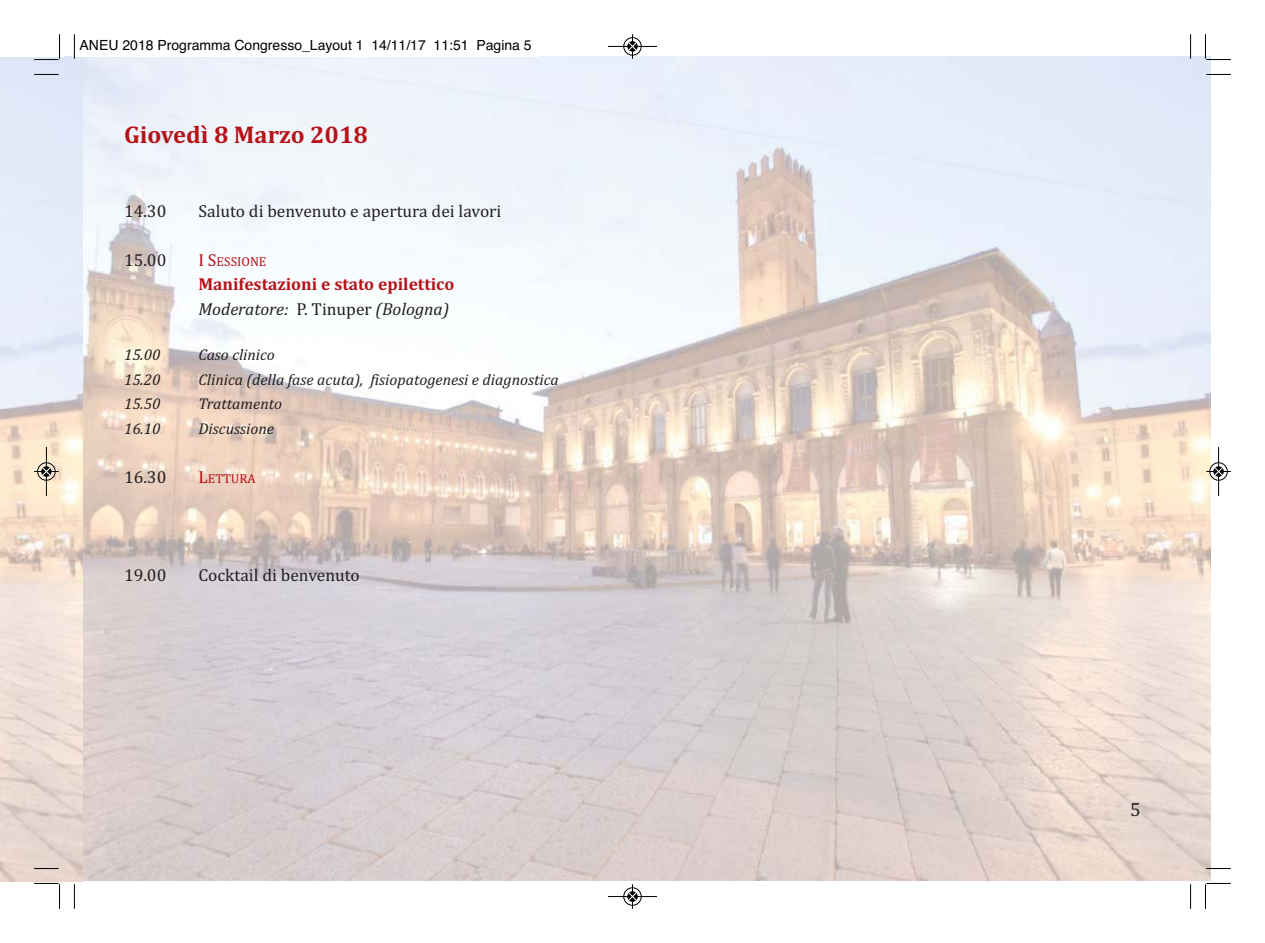
<style>
.page{position:relative;width:1265px;height:943px;background:#fff}
.page>*{position:absolute;margin:0;border:0;box-sizing:border-box;transform-origin:0 0}
.t1{font:700 24.5px "Cambria";color:#b61218}
.t2{font:19.25px "Cambria";color:#231f20}
.t3{font:17.5px "Cambria";color:#231f20}
.t4{font:700 17.5px/24.5px "Cambria";color:#b61218}
.t5{font:italic 15.75px "Cambria";color:#231f20}
.t6{font:14px "Helvetica";color:#000}
.t7{font:13.12px "Cambria";color:#b61218}
.s1{font-size:17.5px}
.s2{font-weight:400;font-style:italic;color:#231f20}
.s3{font-weight:400;color:#231f20}
</style>
<div class="page">
<img style="left:64px;top:56px;width:1146px;height:824px">
<img style="left:0;top:57px;width:83px;height:824px">
<div style="left:73px;top:32px;width:466px;height:25px;background:#fff"></div>
<svg style="left:74px;top:34px;width:1px;height:25px"></svg>
<svg style="left:34px;top:74px;width:25px;height:1px"></svg>
<svg style="left:1190px;top:34px;width:1px;height:25px"></svg>
<svg style="left:1206px;top:74px;width:25px;height:1px"></svg>
<svg style="left:74px;top:884px;width:1px;height:24px"></svg>
<svg style="left:34px;top:868px;width:25px;height:1px"></svg>
<svg style="left:1190px;top:884px;width:1px;height:24px"></svg>
<svg style="left:1206px;top:868px;width:25px;height:1px"></svg>
<svg style="left:34px;top:34px;width:26px;height:26px"></svg>
<svg style="left:1205px;top:34px;width:26px;height:26px"></svg>
<svg style="left:34px;top:883px;width:26px;height:25px"></svg>
<svg style="left:1205px;top:883px;width:26px;height:25px"></svg>
<svg style="left:607px;top:34px;width:51px;height:26px"></svg>
<svg style="left:608px;top:884px;width:49px;height:25px"></svg>
<svg style="left:33px;top:446px;width:27px;height:51px"></svg>
<svg style="left:1205px;top:446px;width:26px;height:51px"></svg>
<p class="t6" style="left:80px;top:40px;width:454px">ANEU 2018 Programma Congresso_Layout 1 14/11/17 11:51 Pagina 5</p>
<h1 class="t1" style="left:124px;top:126px;width:246px">Giovedì 8 Marzo 2018</h1>
<p class="t3" style="left:124px;top:204px;width:44px">14.30</p>
<p class="t3" style="left:198px;top:204px;width:304px">Saluto di benvenuto e apertura dei lavori</p>
<p class="t3" style="left:124px;top:253px;width:44px">15.00</p>
<p class="t7" style="left:198px;top:256px;width:70px"><span class="s1">I S</span>ESSIONE</p>
<p class="t4" style="left:198px;top:274px;width:257px">Manifestazioni e stato epilettico<br><span class="s2">Moderatore:</span> <span class="s3">P. Tinuper</span> <span class="s2">(Bologna)</span></p>
<p class="t5" style="left:124px;top:349px;width:38px">15.00</p>
<p class="t5" style="left:198px;top:349px;width:78px">Caso clinico</p>
<p class="t5" style="left:124px;top:374px;width:38px">15.20</p>
<p class="t5" style="left:198px;top:374px;width:362px">Clinica (della fase acuta), fisiopatogenesi e diagnostica</p>
<p class="t5" style="left:124px;top:398px;width:38px">15.50</p>
<p class="t5" style="left:198px;top:398px;width:85px">Trattamento</p>
<p class="t5" style="left:124px;top:423px;width:38px">16.10</p>
<p class="t5" style="left:198px;top:423px;width:77px">Discussione</p>
<p class="t3" style="left:124px;top:470px;width:44px">16.30</p>
<p class="t7" style="left:198px;top:473px;width:59px"><span class="s1">L</span>ETTURA</p>
<p class="t3" style="left:124px;top:568px;width:44px">19.00</p>
<p class="t3" style="left:198px;top:568px;width:163px">Cocktail di benvenuto</p>
<p class="t2" style="left:1130px;top:802px;width:12px">5</p>
</div>
